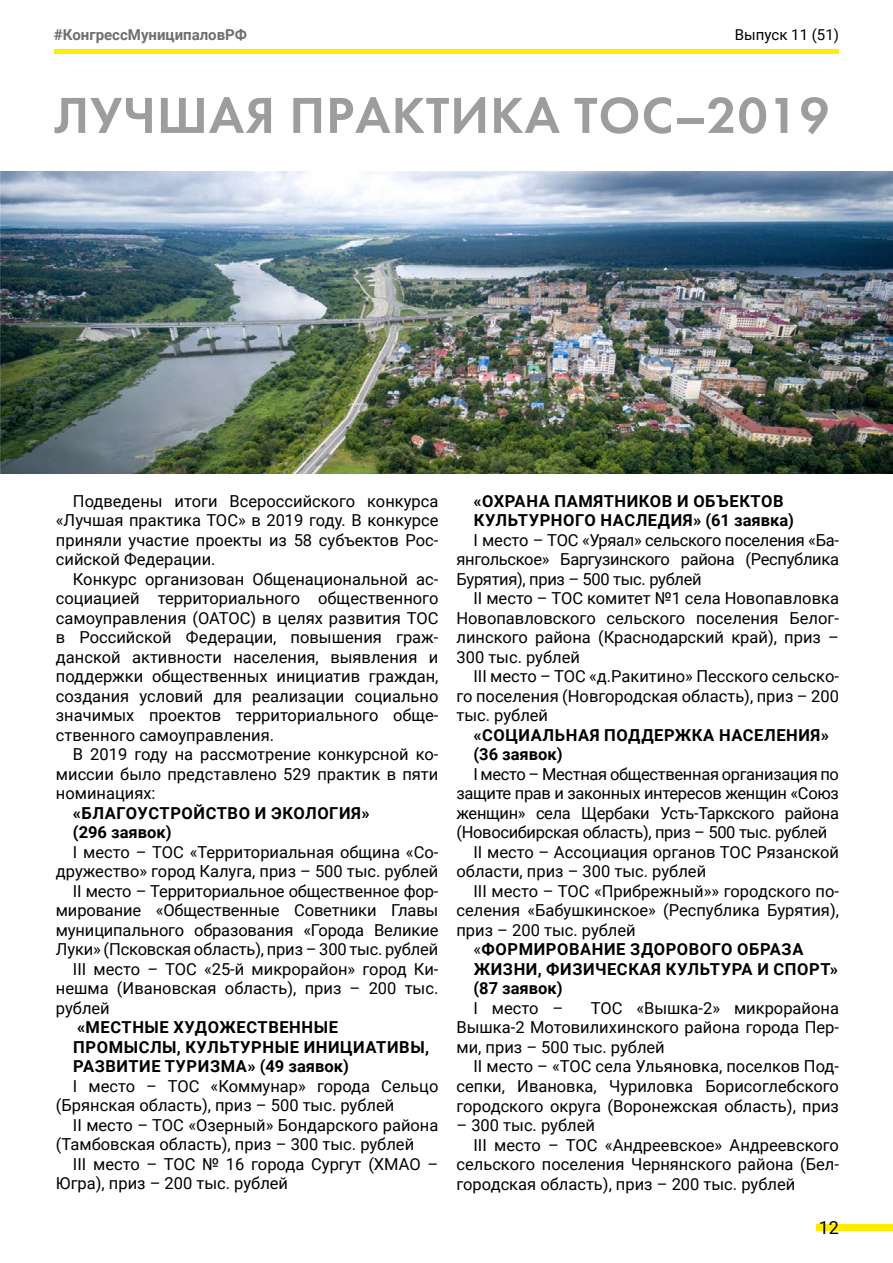
<style>
.page{position:relative;width:893px;height:1263px;background:#fff}
.page>*{position:absolute;margin:0;border:0;box-sizing:border-box;transform-origin:0 0}
.t1{font:52.5px "Futura Demi C";letter-spacing:.02em;color:#9d9d9c}
.t2{font:18px "Roboto";color:#000}
.t3{font:16.5px/19.5px "Roboto";color:#000;text-align:justify}
.t4{font:700 16.5px/19.5px "Roboto";letter-spacing:.035em;color:#000}
.t5{font:16.5px "Roboto";letter-spacing:-.02em;color:#000}
.t6{font:700 16.5px "Roboto";color:#000}
.t7{font:700 15px "Roboto";color:#706f6f}
.t8{font:15px "Roboto";color:#000}
.s1{font-weight:400}
</style>
<div class="page">
<div style="left:816px;top:1224px;width:77px;height:7px;background:#ffed00"></div>
<hr style="left:54px;top:50px;width:785px;height:4px;background:#ffed00">
<img style="left:0;top:171px;width:893px;height:302px">
<p class="t7" style="left:54px;top:24px;width:195px">#КонгрессМуниципаловРФ</p>
<p class="t8" style="left:735px;top:24px;width:106px">Выпуск 11 (51)</p>
<h1 class="t1" style="left:54px;top:85px;width:777px">ЛУЧШАЯ ПРАКТИКА ТОС–2019</h1>
<p class="t3" style="left:56px;top:490px;width:384px;text-indent:17px">Подведены итоги Всероссийского конкурса «Лучшая практика ТОС» в 2019 году. В конкурсе приняли участие проекты из 58 субъектов Рос&shy;сийской Федерации.</p>
<p class="t3" style="left:56px;top:568px;width:384px;text-indent:17px">Конкурс организован Общенациональной ас&shy;социацией территориального общественного самоуправления (ОАТОС) в целях развития ТОС в Российской Федерации, повышения граж&shy;данской активности населения, выявления и поддержки общественных инициатив граждан, создания условий для реализации социально значимых проектов территориального обще&shy;ственного самоуправления.</p>
<p class="t3" style="left:56px;top:744px;width:384px;text-indent:17px">В 2019 году на рассмотрение конкурсной ко&shy;миссии было представлено 529 практик в пяти номинациях:</p>
<p class="t4" style="left:73px;top:802px;width:298px">«БЛАГОУСТРОЙСТВО И ЭКОЛОГИЯ» (296 заявок)</p>
<p class="t3" style="left:73px;top:841px;width:367px">I место – ТОС «Территориальная община «Со-</p>
<p class="t3" style="left:56px;top:861px;width:384px">дружество» город Калуга, приз – 500 тыс. рублей</p>
<p class="t3" style="left:73px;top:881px;width:367px">II место – Территориальное общественное фор-</p>
<p class="t3" style="left:56px;top:900px;width:384px">мирование «Общественные Советники Главы</p>
<p class="t3" style="left:56px;top:920px;width:384px">муниципального образования «Города Великие</p>
<p class="t3" style="left:56px;top:939px;width:384px">Луки» (Псковская область), приз – 300 тыс. рублей</p>
<p class="t3" style="left:73px;top:959px;width:367px">III место – ТОС «25-й микрорайон» город Ки-</p>
<p class="t3" style="left:56px;top:978px;width:384px">нешма (Ивановская область), приз – 200 тыс.</p>
<p class="t3" style="left:56px;top:998px;width:55px">рублей</p>
<p class="t4" style="left:73px;top:1017px;width:357px">«МЕСТНЫЕ ХУДОЖЕСТВЕННЫЕ<br>ПРОМЫСЛЫ, КУЛЬТУРНЫЕ ИНИЦИАТИВЫ,<br>РАЗВИТИЕ ТУРИЗМА» (49 заявок)</p>
<p class="t3" style="left:56px;top:1076px;width:384px;text-indent:17px">I место – ТОС «Коммунар» города Сельцо (Брянская область), приз – 500 тыс. рублей</p>
<p class="t3" style="left:56px;top:1115px;width:384px;text-indent:17px">II место – ТОС «Озерный» Бондарского района (Тамбовская область), приз – 300 тыс. рублей</p>
<p class="t3" style="left:56px;top:1154px;width:384px;text-indent:17px">III место – ТОС № 16 города Сургут (ХМАО –<br>Югра), приз – 200 тыс. рублей</p>
<p class="t4" style="left:473px;top:491px;width:322px">«ОХРАНА ПАМЯТНИКОВ И ОБЪЕКТОВ<br>КУЛЬТУРНОГО НАСЛЕДИЯ» (61 заявка)</p>
<p class="t3" style="left:456px;top:530px;width:384px;text-indent:17px">I место – ТОС «Уряал» сельского поселения «Ба&shy;янгольское» Баргузинского района (Республика Бурятия), приз – 500 тыс. рублей</p>
<p class="t3" style="left:456px;top:588px;width:384px;text-indent:17px">II место – ТОС комитет №1 села Новопавловка Новопавловского сельского поселения Белог&shy;линского района (Краснодарский край), приз – 300 тыс. рублей</p>
<p class="t3" style="left:456px;top:666px;width:384px;text-indent:17px">III место – ТОС «д.Ракитино» Песского сельско&shy;го поселения (Новгородская область), приз – 200 тыс. рублей</p>
<p class="t4" style="left:473px;top:725px;width:357px">«СОЦИАЛЬНАЯ ПОДДЕРЖКА НАСЕЛЕНИЯ» (36 заявок)</p>
<p class="t5" style="left:473px;top:762px;width:367px">I место – Местная общественная организация по</p>
<p class="t5" style="left:456px;top:782px;width:384px">защите прав и законных интересов женщин «Союз</p>
<p class="t5" style="left:456px;top:801px;width:384px">женщин» села Щербаки Усть-Таркского района</p>
<p class="t5" style="left:456px;top:821px;width:372px">(Новосибирская область), приз – 500 тыс. рублей</p>
<p class="t3" style="left:473px;top:842px;width:367px">II место – Ассоциация органов ТОС Рязанской</p>
<p class="t3" style="left:456px;top:861px;width:251px">области, приз – 300 тыс. рублей</p>
<p class="t3" style="left:473px;top:881px;width:367px">III место – ТОС «Прибрежный»» городского по-</p>
<p class="t3" style="left:456px;top:900px;width:384px">селения «Бабушкинское» (Республика Бурятия),</p>
<p class="t3" style="left:456px;top:920px;width:181px">приз – 200 тыс. рублей</p>
<p class="t4" style="left:473px;top:939px;width:331px"><span class="s1">«</span>ФОРМИРОВАНИЕ ЗДОРОВОГО ОБРАЗА</p>
<p class="t4" style="left:474px;top:959px;width:366px">ЖИЗНИ, ФИЗИЧЕСКАЯ КУЛЬТУРА И СПОРТ»</p>
<p class="t6" style="left:473px;top:977px;width:91px">(87 заявок)</p>
<p class="t3" style="left:473px;top:998px;width:91px">I место –</p>
<p class="t3" style="left:456px;top:998px;width:384px;text-indent:134px">ТОС «Вышка-2» микрорайона Вышка-2 Мотовилихинского района города Пер&shy;ми, приз – 500 тыс. рублей</p>
<p class="t3" style="left:456px;top:1056px;width:384px;text-indent:17px">II место – «ТОС села Ульяновка, поселков Под&shy;сепки, Ивановка, Чуриловка Борисоглебского городского округа (Воронежская область), приз</p>
<p class="t3" style="left:456px;top:1115px;width:140px">– 300 тыс. рублей</p>
<p class="t3" style="left:473px;top:1134px;width:367px">III место – ТОС «Андреевское» Андреевского</p>
<p class="t3" style="left:456px;top:1154px;width:384px">сельского поселения Чернянского района (Бел-</p>
<p class="t3" style="left:456px;top:1173px;width:340px">городская область), приз – 200 тыс. рублей</p>
<p class="t2" style="left:819px;top:1215px;width:22px">12</p>
</div>
